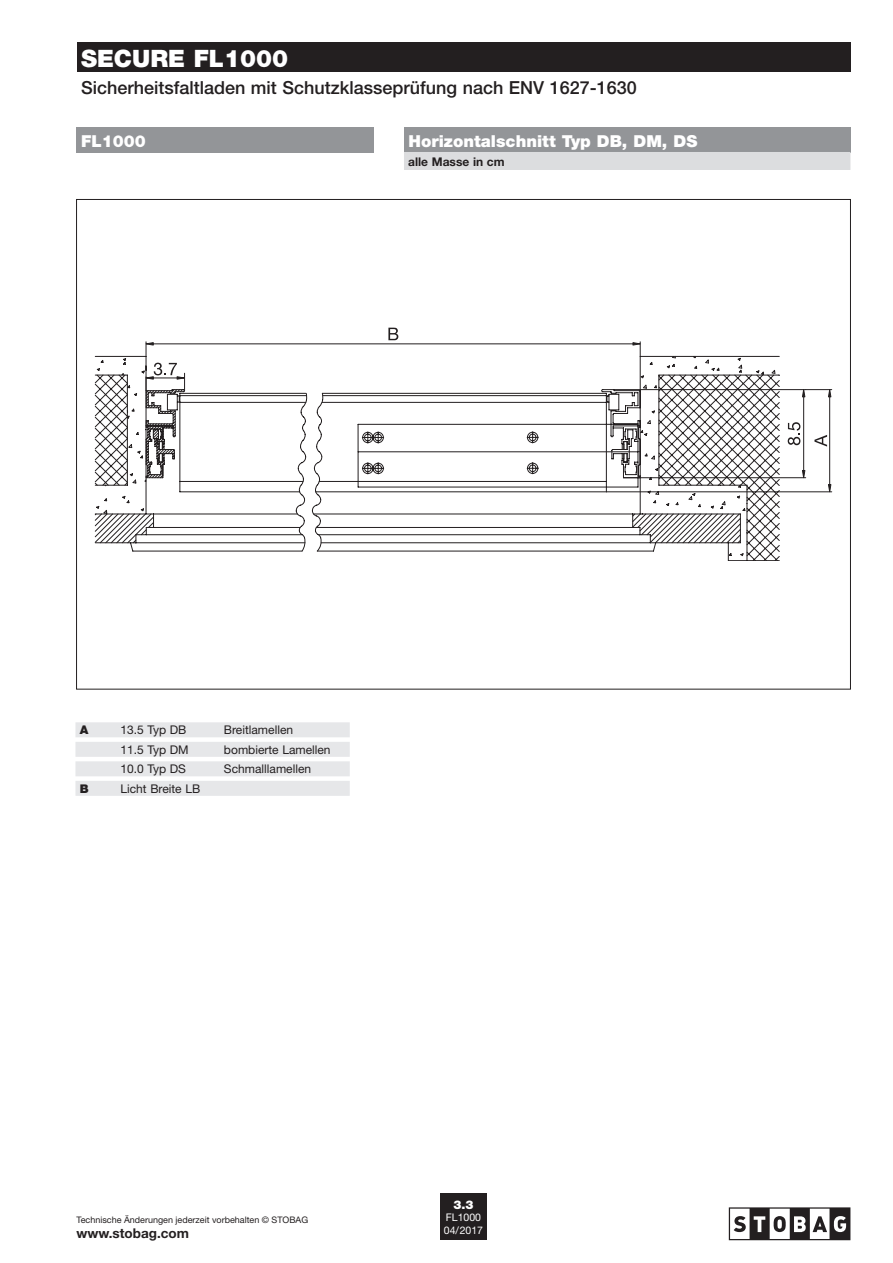
<style>
.page{position:relative;width:893px;height:1263px;background:#fff}
.page>*{position:absolute;margin:0;border:0;box-sizing:border-box;transform-origin:0 0}
.t1{font:900 24px "Helvetica Neue";color:#fff}
.t2{font:500 18px "Helvetica Neue LT Pro";color:#231f20}
.t3{font:900 16.5px "Helvetica Neue";color:#fff}
.t4{font:700 13.5px "Helvetica Neue";color:#231f20}
.t5{font:12px "Helvetica Neue";color:#231f20}
.t6{font:700 12px "Helvetica Neue";color:#231f20}
.t7{font:900 12px "Helvetica Neue LT Pro";color:#fff}
.t8{font:900 12px "Helvetica Neue";color:#231f20}
.t9{font:10.5px/12.6px "Helvetica Neue LT Pro";color:#fff}
.t10{font:9px "Helvetica Neue";color:#231f20}
</style>
<div class="page">
<div style="left:77px;top:43px;width:773px;height:29px;background:#231f20"></div>
<svg style="left:145px;top:341px;width:496px;height:14px"></svg>
<svg style="left:145px;top:342px;width:9px;height:4px"></svg>
<svg style="left:632px;top:342px;width:9px;height:4px"></svg>
<svg style="left:388px;top:328px;width:10px;height:12px"></svg>
<hr style="left:606px;top:491px;width:226px;height:1px;background:#231f20">
<hr style="left:829px;top:397px;width:1px;height:88px;background:#231f20">
<svg style="left:828px;top:484px;width:4px;height:9px"></svg>
<svg style="left:814px;top:435px;width:13px;height:12px"></svg>
<hr style="left:614px;top:389px;width:192px;height:1px;background:#231f20">
<hr style="left:623px;top:477px;width:183px;height:1px;background:#231f20">
<hr style="left:803px;top:397px;width:1px;height:73px;background:#231f20">
<svg style="left:802px;top:389px;width:30px;height:9px"></svg>
<svg style="left:802px;top:470px;width:4px;height:9px"></svg>
<svg style="left:788px;top:422px;width:12px;height:23px"></svg>
<svg style="left:95px;top:355px;width:685px;height:206px"></svg>
<svg style="left:96px;top:356px;width:680px;height:200px"></svg>
<svg style="left:142px;top:363px;width:180px;height:130px"></svg>
<div style="left:404px;top:128px;width:446px;height:25px;background:#939598"></div>
<div style="left:404px;top:152px;width:446px;height:18px;background:#dcdddf"></div>
<div style="left:75px;top:722px;width:275px;height:15px;background:#e6e7e9"></div>
<div style="left:75px;top:742px;width:275px;height:15px;background:#e6e7e9"></div>
<div style="left:75px;top:761px;width:275px;height:15px;background:#e6e7e9"></div>
<div style="left:75px;top:781px;width:275px;height:15px;background:#e6e7e9"></div>
<svg style="left:729px;top:1207px;width:121px;height:33px"></svg>
<div style="left:440px;top:1193px;width:47px;height:47px;background:#231f20"></div>
<div style="left:77px;top:128px;width:297px;height:25px;background:#939598"></div>
<h1 class="t1" style="left:81px;top:44px;width:209px">SECURE FL1000</h1>
<h2 class="t2" style="left:81px;top:76px;width:557px">Sicherheitsfaltladen mit Schutzklasseprüfung nach ENV 1627-1630</h2>
<h3 class="t3" style="left:408px;top:131px;width:290px">Horizontalschnitt Typ DB, DM, DS</h3>
<p class="t6" style="left:408px;top:154px;width:98px">alle Masse in cm</p>
<h3 class="t3" style="left:81px;top:131px;width:66px">FL1000</h3>
<p class="t8" style="left:80px;top:723px;width:10px">A</p>
<p class="t5" style="left:120px;top:723px;width:68px">13.5 Typ DB</p>
<p class="t5" style="left:224px;top:723px;width:71px">Breitlamellen</p>
<p class="t5" style="left:120px;top:742px;width:70px">11.5 Typ DM</p>
<p class="t5" style="left:224px;top:742px;width:108px">bombierte Lamellen</p>
<p class="t5" style="left:120px;top:762px;width:67px">10.0 Typ DS</p>
<p class="t5" style="left:224px;top:762px;width:89px">Schmalllamellen</p>
<p class="t8" style="left:80px;top:781px;width:10px">B</p>
<p class="t5" style="left:120px;top:781px;width:81px">Licht Breite LB</p>
<p class="t10" style="left:77px;top:1215px;width:233px">Technische Änderungen jederzeit vorbehalten © STOBAG</p>
<p class="t4" style="left:77px;top:1225px;width:114px">www.stobag.com</p>
<p class="t7" style="left:453px;top:1197px;width:22px">3.3</p>
<p class="t9" style="left:444px;top:1211px;width:41px">FL1000<br>04/2017</p>
</div>
